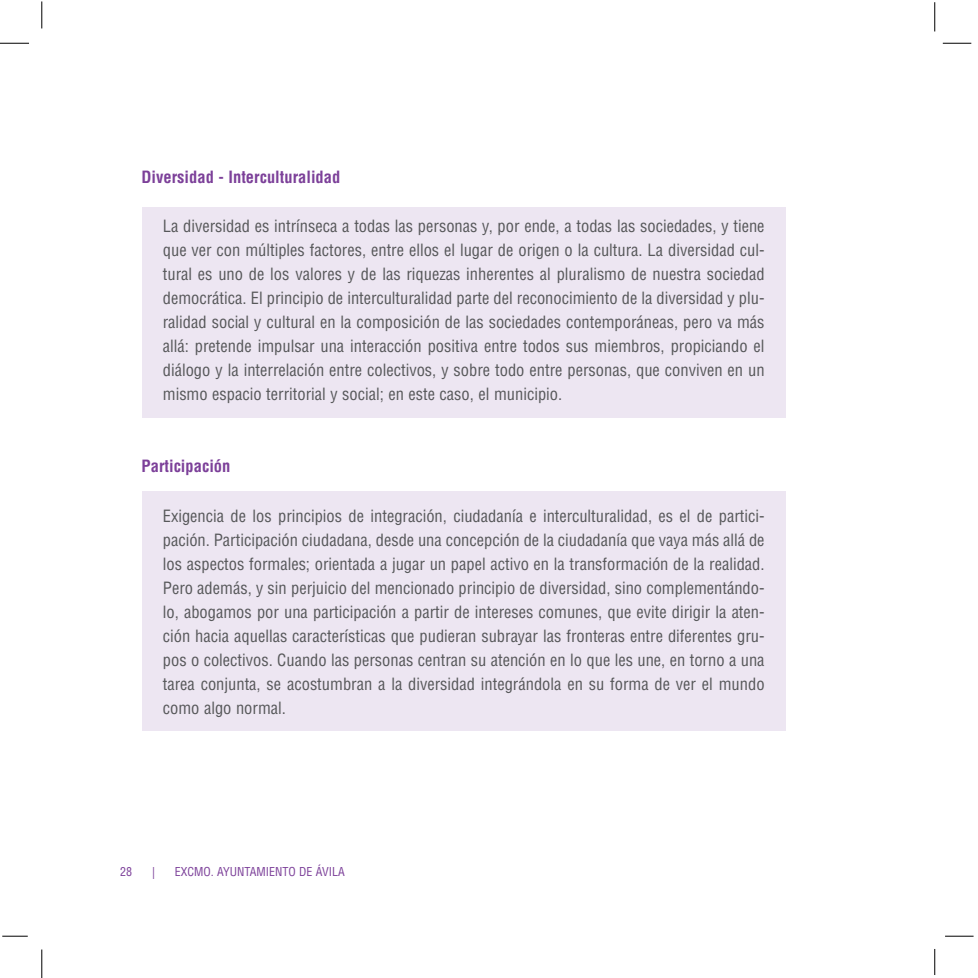
<style>
.page{position:relative;width:978px;height:978px;background:#fff}
.page>*{position:absolute;margin:0;border:0;box-sizing:border-box;transform-origin:0 0}
.t1{font:condensed 16.5px/24px "Helvetica LT Std";color:#57585a;text-align:justify}
.t2{font:700 condensed 16.5px "Helvetica LT Std";color:#7c4099}
.t3{font:condensed 12px "Helvetica LT Std";color:#7c4099}
</style>
<div class="page">
<div style="left:142px;top:491px;width:644px;height:240px;background:#ede6f2"></div>
<div style="left:143px;top:207px;width:643px;height:210px;background:#ede6f2"></div>
<svg style="left:0;top:43px;width:29px;height:1px"></svg>
<svg style="left:42px;top:1px;width:1px;height:27px"></svg>
<svg style="left:934px;top:2px;width:1px;height:29px"></svg>
<svg style="left:943px;top:43px;width:28px;height:1px"></svg>
<svg style="left:945px;top:936px;width:29px;height:1px"></svg>
<svg style="left:934px;top:949px;width:1px;height:26px"></svg>
<svg style="left:42px;top:949px;width:1px;height:29px"></svg>
<svg style="left:2px;top:936px;width:26px;height:1px"></svg>
<p class="t2" style="left:142px;top:170px;width:200px">Diversidad - Interculturalidad</p>
<p class="t1" style="left:163px;top:215px;width:603px">La diversidad es intrínseca a todas las personas y, por ende, a todas las sociedades, y tiene que ver con múltiples factores, entre ellos el lugar de origen o la cultura. La diversidad cul&shy;tural es uno de los valores y de las riquezas inherentes al pluralismo de nuestra sociedad democrática. El principio de interculturalidad parte del reconocimiento de la diversidad y plu&shy;ralidad social y cultural en la composición de las sociedades contemporáneas, pero va más allá: pretende impulsar una interacción positiva entre todos sus miembros, propiciando el diálogo y la interrelación entre colectivos, y sobre todo entre personas, que conviven en un mismo espacio territorial y social; en este caso, el municipio.</p>
<p class="t2" style="left:142px;top:459px;width:90px">Participación</p>
<p class="t1" style="left:163px;top:505px;width:603px">Exigencia de los principios de integración, ciudadanía e interculturalidad, es el de partici&shy;pación. Participación ciudadana, desde una concepción de la ciudadanía que vaya más allá de los aspectos formales; orientada a jugar un papel activo en la transformación de la realidad.<br>Pero además, y sin perjuicio del mencionado principio de diversidad, sino complementándo&shy;lo, abogamos por una participación a partir de intereses comunes, que evite dirigir la aten&shy;ción hacia aquellas características que pudieran subrayar las fronteras entre diferentes gru&shy;pos o colectivos. Cuando las personas centran su atención en lo que les une, en torno a una tarea conjunta, se acostumbran a la diversidad integrándola en su forma de ver el mundo como algo normal.</p>
<p class="t3" style="left:120px;top:867px;width:13px">28</p>
<p class="t3" style="left:152px;top:867px;width:4px">|</p>
<p class="t3" style="left:175px;top:867px;width:171px">EXCMO. AYUNTAMIENTO DE ÁVILA</p>
</div>
